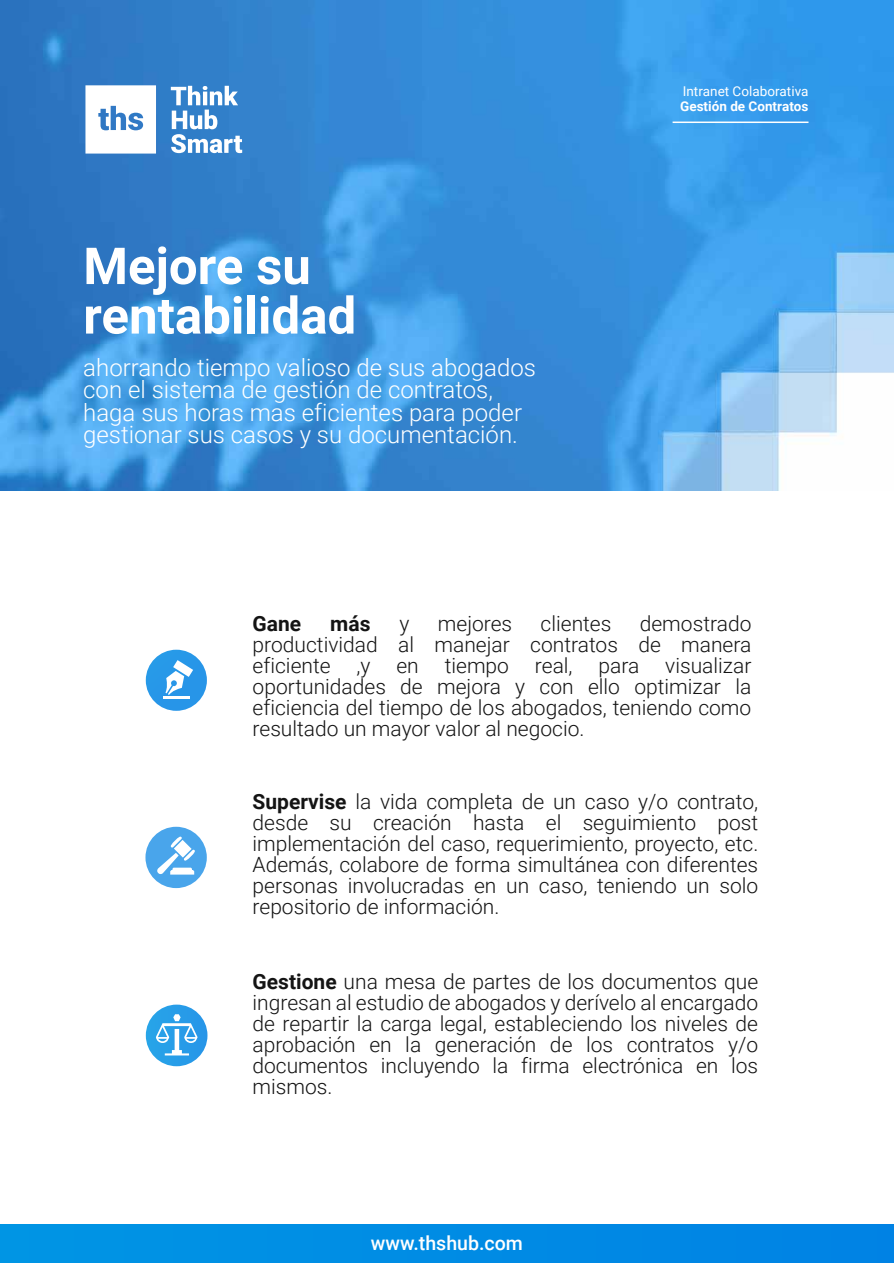
<style>
.page{position:relative;width:894px;height:1263px;background:#fff}
.page>*{position:absolute;margin:0;border:0;box-sizing:border-box;transform-origin:0 0}
.t1{font:700 51px/49.5px "Roboto";color:#fff}
.t2{font:300 24px/22.5px "Roboto";color:#fff}
.t3{font:300 21px/21px "Roboto";color:#141414;text-align:justify}
.t4{font:700 21px "Roboto";color:#141414}
.t5{font:500 19.5px "Roboto";color:#fff}
.t6{font:13.5px "Roboto";color:#fff}
.t7{font:700 13.5px "Roboto";color:#fff}
.s1{font-weight:700}
</style>
<div class="page">
<img style="left:0;top:1px;width:893px;height:490px">
<div style="left:0;top:1224px;width:893px;height:39px;background:#008ce4"></div>
<svg style="left:145px;top:649px;width:62px;height:62px"></svg>
<svg style="left:145px;top:826px;width:62px;height:63px"></svg>
<svg style="left:145px;top:1004px;width:63px;height:63px"></svg>
<hr style="left:672px;top:122px;width:136px;height:1px;background:#fff">
<svg style="left:85px;top:85px;width:71px;height:69px"></svg>
<svg style="left:171px;top:86px;width:71px;height:67px"></svg>
<h1 class="t1" style="left:83px;top:239px;width:274px">Mejore su rentabilidad</h1>
<p class="t2" style="left:83px;top:355px;width:454px">ahorrando tiempo valioso de sus abogados con el sistema de gestión de contratos, haga sus horas mas eficientes para poder gestionar sus casos y su documentación.</p>
<p class="t6" style="left:683px;top:82px;width:127px">Intranet Colaborativa</p>
<p class="t7" style="left:680px;top:97px;width:130px">Gestión de Contratos</p>
<p class="t3" style="left:253px;top:612px;width:500px;text-indent:387px">demostrado productividad al manejar contratos de manera eficiente ,y en tiempo real, para visualizar oportunidades de mejora y con ello optimizar la eficiencia del tiempo de los abogados, teniendo como resultado un mayor valor al negocio.</p>
<p class="t4" style="left:253px;top:608px;width:50px">Gane</p>
<p class="t4" style="left:330px;top:608px;width:42px">más</p>
<p class="t3" style="left:399px;top:612px;width:11px">y</p>
<p class="t3" style="left:438px;top:612px;width:76px">mejores</p>
<p class="t3" style="left:540px;top:612px;width:72px">clientes</p>
<p class="t3" style="left:253px;top:790px;width:507px"><span class="s1">Supervise</span> la vida completa de un caso y/o contrato, desde su creación hasta el seguimiento post implementación del caso, requerimiento, proyecto, etc.<br>Además, colabore de forma simultánea con diferentes personas involucradas en un caso, teniendo un solo repositorio de información.</p>
<p class="t3" style="left:252px;top:970px;width:507px"><span class="s1">Gestione</span> una mesa de partes de los documentos que ingresan al estudio de abogados y derívelo al encargado de repartir la carga legal, estableciendo los niveles de aprobación en la generación de los contratos y/o documentos incluyendo la firma electrónica en los mismos.</p>
<p class="t5" style="left:371px;top:1230px;width:153px">www.thshub.com</p>
</div>
